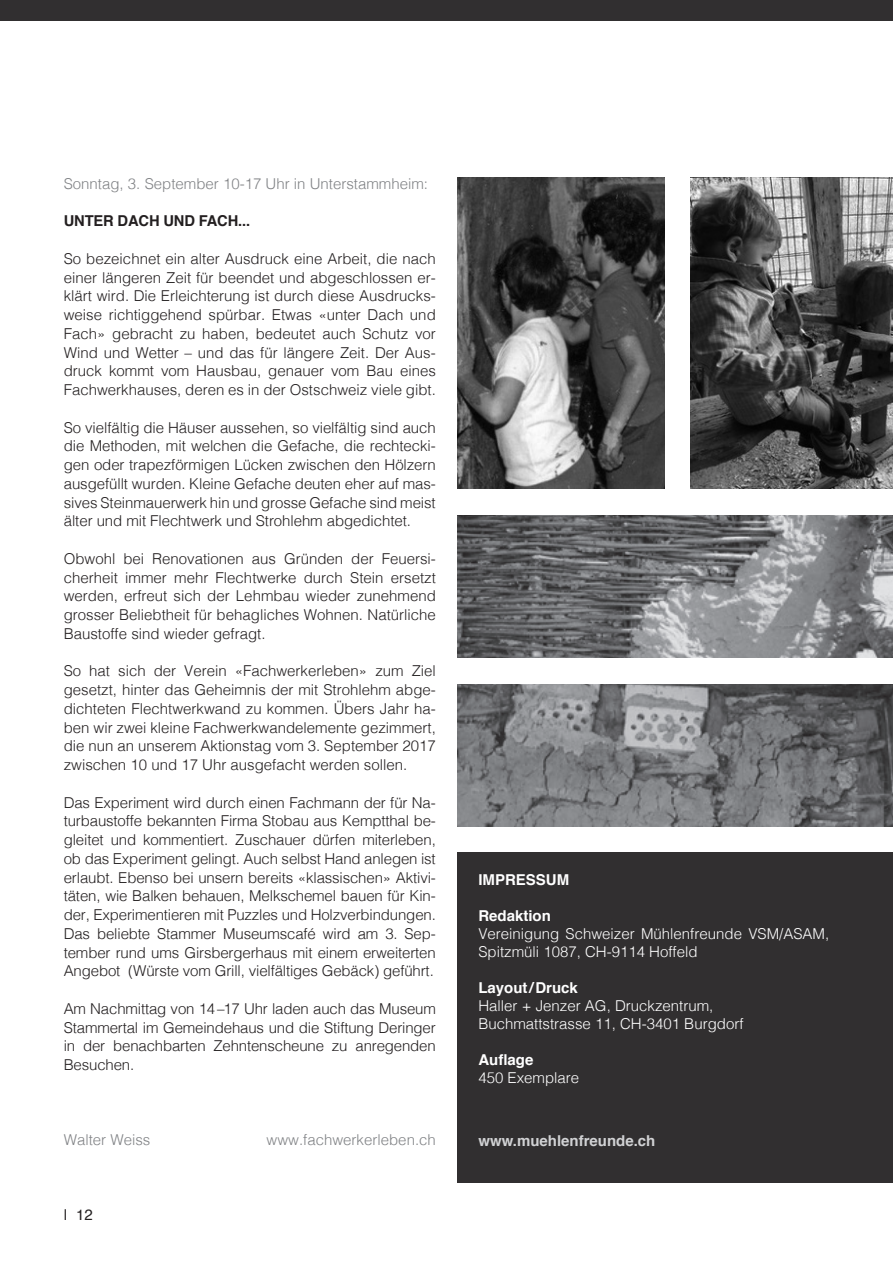
<style>
.page{position:relative;width:893px;height:1263px;background:#fff}
.page>*{position:absolute;margin:0;border:0;box-sizing:border-box;transform-origin:0 0}
.t1{font:300 15px/18.8px "Helvetica";letter-spacing:-.005em;color:#231f20;text-align:justify}
.t2{font:300 15px/18px "Helvetica";color:#fff}
.t3{font:300 15px "Helvetica";color:#808285}
.t4{font:700 15px "Helvetica";color:#fff}
.t5{font:700 15px "Helvetica";color:#d1d2d4}
.t6{font:700 15px "Helvetica";letter-spacing:-.01em;color:#231f20}
.t7{font:15px "Helvetica";color:#231f20}
</style>
<div class="page">
<div style="left:0;top:0;width:893px;height:21px;background:#312f30"></div>
<div style="left:457px;top:853px;width:436px;height:330px;background:#312f30"></div>
<img style="left:457px;top:178px;width:207px;height:311px">
<img style="left:690px;top:178px;width:203px;height:311px">
<img style="left:457px;top:515px;width:436px;height:143px">
<img style="left:457px;top:684px;width:436px;height:142px">
<p class="t3" style="left:64px;top:177px;width:366px">Sonntag, 3. September 10-17 Uhr in Unterstammheim:</p>
<p class="t6" style="left:64px;top:215px;width:188px">UNTER DACH UND FACH...</p>
<p class="t1" style="left:64px;top:250px;width:374px">So bezeichnet ein alter Ausdruck eine Arbeit, die nach einer längeren Zeit für beendet und abgeschlossen er&shy;klärt wird. Die Erleichterung ist durch diese Ausdrucks&shy;weise richtiggehend spürbar. Etwas «unter Dach und Fach» gebracht zu haben, bedeutet auch Schutz vor Wind und Wetter – und das für längere Zeit. Der Aus&shy;druck kommt vom Hausbau, genauer vom Bau eines Fachwerkhauses, deren es in der Ostschweiz viele gibt.</p>
<p class="t1" style="left:64px;top:419px;width:374px">So vielfältig die Häuser aussehen, so vielfältig sind auch die Methoden, mit welchen die Gefache, die rechtecki&shy;gen oder trapezförmigen Lücken zwischen den Hölzern ausgefüllt wurden. Kleine Gefache deuten eher auf mas&shy;sives Steinmauerwerk hin und grosse Gefache sind meist älter und mit Flechtwerk und Strohlehm abgedichtet.</p>
<p class="t1" style="left:64px;top:550px;width:374px">Obwohl bei Renovationen aus Gründen der Feuersi&shy;cherheit immer mehr Flechtwerke durch Stein ersetzt werden, erfreut sich der Lehmbau wieder zunehmend grosser Beliebtheit für behagliches Wohnen. Natürliche Baustoffe sind wieder gefragt.</p>
<p class="t1" style="left:64px;top:663px;width:374px">So hat sich der Verein «Fachwerkerleben» zum Ziel gesetzt, hinter das Geheimnis der mit Strohlehm abge&shy;dichteten Flechtwerkwand zu kommen. Übers Jahr ha&shy;ben wir zwei kleine Fachwerkwandelemente gezimmert, die nun an unserem Aktionstag vom 3. September 2017 zwischen 10 und 17 Uhr ausgefacht werden sollen.</p>
<p class="t1" style="left:64px;top:794px;width:374px">Das Experiment wird durch einen Fachmann der für Na&shy;turbaustoffe bekannten Firma Stobau aus Kemptthal be&shy;gleitet und kommentiert. Zuschauer dürfen miterleben, ob das Experiment gelingt. Auch selbst Hand anlegen ist erlaubt. Ebenso bei unsern bereits «klassischen» Aktivi&shy;täten, wie Balken behauen, Melkschemel bauen für Kin&shy;der, Experimentieren mit Puzzles und Holzverbindungen.<br>Das beliebte Stammer Museumscafé wird am 3. Sep&shy;tember rund ums Girsbergerhaus mit einem erweiterten Angebot (Würste vom Grill, vielfältiges Gebäck) geführt.</p>
<p class="t1" style="left:64px;top:1000px;width:374px">Am Nachmittag von 14–17 Uhr laden auch das Museum Stammertal im Gemeindehaus und die Stiftung Deringer in der benachbarten Zehntenscheune zu anregenden Besuchen.</p>
<p class="t3" style="left:64px;top:1134px;width:88px">Walter Weiss</p>
<p class="t3" style="left:267px;top:1134px;width:171px">www.fachwerkerleben.ch</p>
<p class="t7" style="left:64px;top:1209px;width:30px">| 12</p>
<p class="t4" style="left:478px;top:873px;width:92px">IMPRESSUM</p>
<p class="t4" style="left:478px;top:909px;width:74px">Redaktion</p>
<p class="t2" style="left:478px;top:926px;width:352px">Vereinigung Schweizer Mühlenfreunde VSM/ASAM,<br>Spitzmüli 1087, CH-9114 Hoffeld</p>
<p class="t4" style="left:478px;top:981px;width:101px">Layout/Druck</p>
<p class="t2" style="left:478px;top:998px;width:267px">Haller + Jenzer AG, Druckzentrum,<br>Buchmattstrasse 11, CH-3401 Burgdorf</p>
<p class="t4" style="left:478px;top:1053px;width:57px">Auflage</p>
<p class="t2" style="left:478px;top:1070px;width:102px">450 Exemplare</p>
<p class="t5" style="left:478px;top:1134px;width:178px">www.muehlenfreunde.ch</p>
</div>
